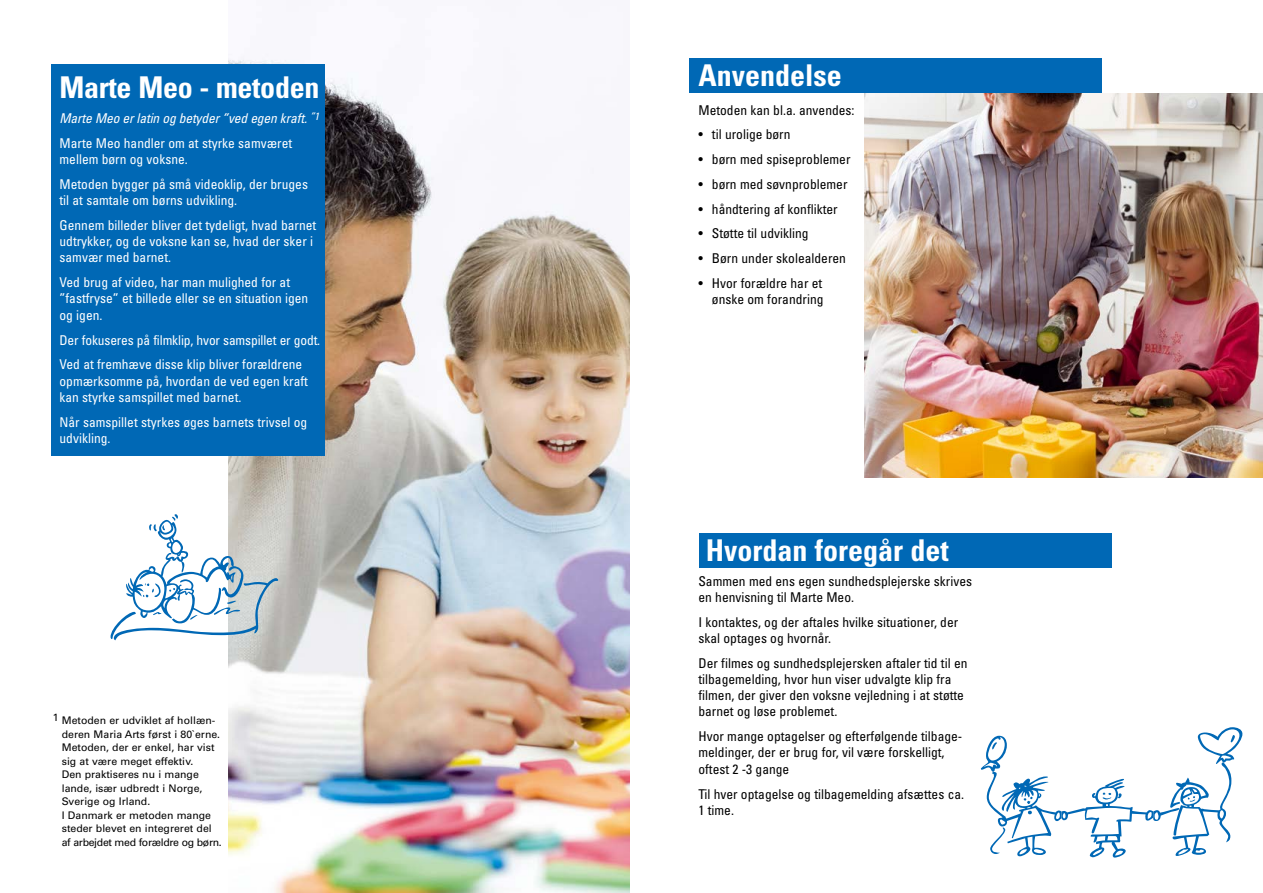
<style>
.page{position:relative;width:1263px;height:893px;background:#fff}
.page>*{position:absolute;margin:0;border:0;box-sizing:border-box;transform-origin:0 0}
.brød{font:108px "Wiesbaden Swing LT Std Ding";color:#0068b5}
.rubrik{font:700 condensed 30px "Univers LT Std";color:#fff}
.brød-2{font:condensed 13.5px/16.2px "Univers LT Std";color:#000}
.brød-3{font:condensed 13.5px/16.2px "Univers LT Std";color:#fff}
.brød-4{font:italic condensed 13.5px "Univers LT Std";letter-spacing:-.01em;color:#fff}
.brød-5{font:10.5px/13.5px "Univers LT Std";color:#000}
</style>
<div class="page">
<img style="left:865px;top:94px;width:398px;height:383px">
<img style="left:229px;top:58px;width:400px;height:835px">
<div style="left:51px;top:64px;width:274px;height:391px;background:#0068b5"></div>
<div style="left:699px;top:534px;width:412px;height:34px;background:#0068b5"></div>
<div style="left:690px;top:58px;width:412px;height:34px;background:#0068b5"></div>
<p class="rubrik" style="left:60px;top:69px;width:261px">Marte Meo - metoden</p>
<p class="brød-4" style="left:60px;top:110px;width:261px">Marte Meo er latin og betyder ”ved egen kraft. <sup>”1</sup></p>
<p class="brød-3" style="left:60px;top:135px;width:234px">Marte Meo handler om at styrke samværet mellem børn og voksne.</p>
<p class="brød-3" style="left:60px;top:176px;width:250px">Metoden bygger på små videoklip, der bruges til at samtale om børns udvikling.</p>
<p class="brød-3" style="left:60px;top:217px;width:258px">Gennem billeder bliver det tydeligt, hvad barnet udtrykker, og de voksne kan se, hvad der sker i samvær med barnet.</p>
<p class="brød-3" style="left:60px;top:274px;width:250px">Ved brug af video, har man mulighed for at ”fastfryse” et billede eller se en situation igen og igen.</p>
<p class="brød-3" style="left:60px;top:331px;width:262px">Der fokuseres på filmklip, hvor samspillet er godt.</p>
<p class="brød-3" style="left:60px;top:356px;width:250px">Ved at fremhæve disse klip bliver forældrene opmærksomme på, hvordan de ved egen kraft kan styrke samspillet med barnet.</p>
<p class="brød-3" style="left:60px;top:413px;width:249px">Når samspillet styrkes øges barnets trivsel og udvikling.</p>
<p class="brød" style="left:111px;top:532px;width:169px">•</p>
<p class="brød-5" style="left:62px;top:714px;width:161px;text-indent:-9px">1 Metoden er udviklet af hollæn&shy;deren Maria Arts først i 80`erne.<br>Metoden, der er enkel, har vist sig at være meget effektiv.<br>Den praktiseres nu i mange lande, især udbredt i Norge,<br>Sverige og Irland.<br>I Danmark er metoden mange steder blevet en integreret del af arbejdet med forældre og børn.</p>
<p class="rubrik" style="left:698px;top:56px;width:145px">Anvendelse</p>
<p class="brød-2" style="left:698px;top:101px;width:158px">Metoden kan bl.a. anvendes:</p>
<p class="brød-2" style="left:698px;top:126px;width:94px">• til urolige børn</p>
<p class="brød-2" style="left:698px;top:151px;width:154px">• børn med spiseproblemer</p>
<p class="brød-2" style="left:698px;top:176px;width:151px">• børn med søvnproblemer</p>
<p class="brød-2" style="left:698px;top:201px;width:141px">• håndtering af konflikter</p>
<p class="brød-2" style="left:698px;top:225px;width:112px">• Støtte til udvikling</p>
<p class="brød-2" style="left:698px;top:250px;width:149px">• Børn under skolealderen</p>
<p class="brød-2" style="left:698px;top:275px;width:127px;text-align:right">• Hvor forældre har et ønske om forandring</p>
<p class="rubrik" style="left:706px;top:532px;width:244px">Hvordan foregår det</p>
<p class="brød-2" style="left:698px;top:572px;width:275px">Sammen med ens egen sundhedsplejerske skrives en henvisning til Marte Meo.</p>
<p class="brød-2" style="left:698px;top:613px;width:261px">I kontaktes, og der aftales hvilke situationer, der skal optages og hvornår.</p>
<p class="brød-2" style="left:698px;top:654px;width:271px">Der filmes og sundhedsplejersken aftaler tid til en tilbagemelding, hvor hun viser udvalgte klip fra filmen, der giver den voksne vejledning i at støtte barnet og løse problemet.</p>
<p class="brød-2" style="left:698px;top:728px;width:265px">Hvor mange optagelser og efterfølgende tilbage&shy;meldinger, der er brug for, vil være forskelligt, oftest 2 -3 gange</p>
<p class="brød-2" style="left:698px;top:785px;width:267px">Til hver optagelse og tilbagemelding afsættes ca.<br>1 time.</p>
<p class="brød" style="left:981px;top:754px;width:263px">•••</p>
</div>
